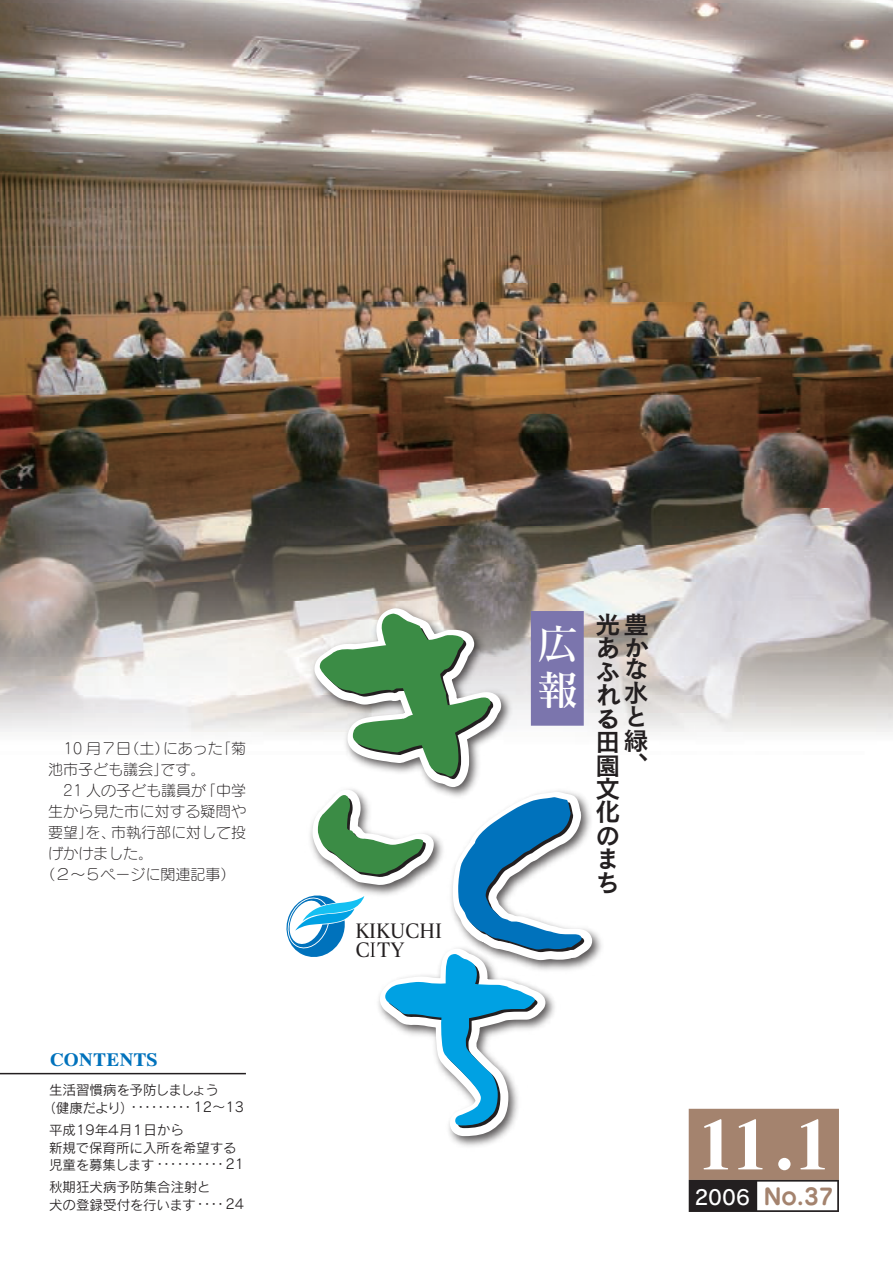
<style>
.page{position:relative;width:893px;height:1263px;background:#fff}
.page>*{position:absolute;margin:0;border:0;box-sizing:border-box;transform-origin:0 0}
.t1{font:66px "Matisse Pro EB";color:#fff}
.t2{font:41.4px/45.5px "Matisse Pro DB";color:#fff}
.t3{font:25.5px/23.4px "Cezanne Pro DB";letter-spacing:.12em;color:#231f20;text-align:justify}
.t4{font:22.35px "Seurat Pro B";color:#a4836e}
.t5{font:20.25px "Rodin Pro DB";color:#fff}
.t6{font:19.5px/19.5px "Matisse Pro DB";color:#231f20}
.t7{font:19.5px "DF Lei Ga So Std W9";color:#0072bc}
.t8{font:15px/21px "Seurat Pro L";color:#231f20}
.t9{font:13.5px/17.7px "Rodin Pro M";color:#231f20}
</style>
<div class="page">
<img style="left:0;top:0;width:893px;height:732px">
<div style="left:689px;top:1109px;width:150px;height:71px;background:#a4836e"></div>
<div style="left:689px;top:1180px;width:150px;height:32px;background:#231f20"></div>
<div style="left:757px;top:1181px;width:80px;height:29px;background:#fff"></div>
<svg style="left:305px;top:598px;width:209px;height:15px;background:#beb8b5"></svg>
<svg style="left:278px;top:613px;width:326px;height:534px"></svg>
<div style="left:531px;top:611px;width:53px;height:115px;background:#7b75ad"></div>
<svg style="left:0;top:1072px;width:246px;height:3px"></svg>
<p class="t8" style="left:161px;top:737px;width:46px;text-indent:-112px">　10 月７（日土）<br>です。</p>
<p class="t8" style="left:163px;top:737px;width:62px">にあった</p>
<p class="t8" style="left:216px;top:737px;width:31px">「菊</p>
<p class="t8" style="left:48px;top:758px;width:121px">池市子ども議会」</p>
<p class="t8" style="left:48px;top:779px;width:160px">　21 人の子ども議員が</p>
<p class="t8" style="left:48px;top:800px;width:200px">生から見た市に対する疑問や</p>
<p class="t8" style="left:111px;top:821px;width:137px">市執行部に対して投</p>
<p class="t8" style="left:201px;top:779px;width:46px">「中学</p>
<p class="t8" style="left:48px;top:821px;width:69px">要望を」、</p>
<p class="t8" style="left:48px;top:842px;width:106px">げかけました。</p>
<p class="t8" style="left:41px;top:863px;width:197px">（２～５ページに関連記事(</p>
<h3 class="t7" style="left:50px;top:1048px;width:109px">CONTENTS</h3>
<p class="t9" style="left:42px;top:1081px;width:178px;text-indent:7px">生活習慣病を予防しましょう（健康だより(</p>
<p class="t9" style="left:49px;top:1121px;width:196px;line-height:17.2px">平成19年４月１日から<br>新規で保育所に入所を希望する児童を募集します ・・・・・・・・・・ 2 1</p>
<p class="t9" style="left:49px;top:1178px;width:163px">秋期狂犬病予防集合注射と犬の登録受付を行います</p>
<p class="t9" style="left:127px;top:1097px;width:118px">・・・・・・・・・ 1 2 ~ 1 3</p>
<p class="t9" style="left:194px;top:1195px;width:52px">・・・・ 2 4</p>
<h3 class="t6" style="left:355px;top:920px;width:88px">KIKUCHI<br>CITY</h3>
<h2 class="t2" style="left:537px;top:620px;width:43px">広報</h2>
<h3 class="t3" style="left:595px;top:613px;width:56px;line-height:22.2px;text-align:right">光豊あかな</h3>
<h3 class="t3" style="left:595px;top:681px;width:56px">れ水ると田緑園、</h3>
<h3 class="t3" style="left:595px;top:659px;width:27px">ふ</h3>
<h3 class="t3" style="left:595px;top:776px;width:27px">文化のまち</h3>
<h1 class="t1" style="left:693px;top:1101px;width:142px">11.1</h1>
<h3 class="t4" style="left:764px;top:1181px;width:71px">No.37</h3>
<h3 class="t5" style="left:694px;top:1183px;width:57px">2006</h3>
</div>
